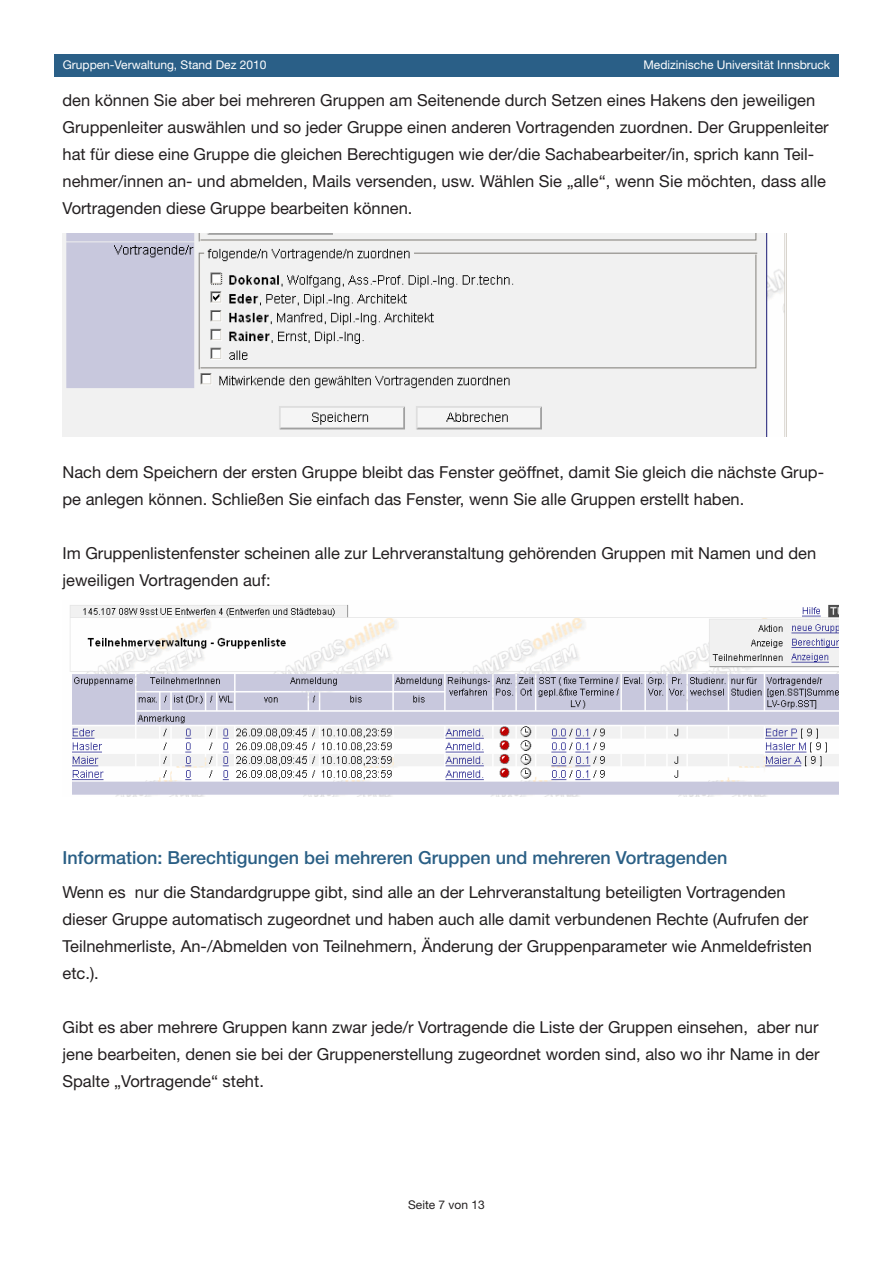
<style>
.page{position:relative;width:893px;height:1263px;background:#fff}
.page>*{position:absolute;margin:0;border:0;box-sizing:border-box;transform-origin:0 0}
.Überschrift{font:500 18px "Helvetica Neue LT Std";color:#2a5f85}
.Text{font:16.5px/27px "Helvetica Neue LT Std";color:#231f20}
.t1{font:12px "Helvetica Neue LT Std";color:#fff}
.t2{font:12px "Helvetica Neue LT Std";color:#231f20}
</style>
<div class="page">
<div style="left:54px;top:54px;width:785px;height:22px;background:#2a5f87"></div>
<img style="left:63px;top:233px;width:724px;height:203px">
<img style="left:70px;top:604px;width:769px;height:193px">
<p class="t1" style="left:63px;top:58px;width:205px">Gruppen-Verwaltung, Stand Dez 2010</p>
<p class="t1" style="left:643px;top:58px;width:188px">Medizinische Universität Innsbruck</p>
<p class="Text" style="left:63px;top:87px;width:768px">den können Sie aber bei mehreren Gruppen am Seitenende durch Setzen eines Hakens den jeweiligen Gruppenleiter auswählen und so jeder Gruppe einen anderen Vortragenden zuordnen. Der Gruppenleiter hat für diese eine Gruppe die gleichen Berechtigugen wie der/die Sachabearbeiter/in, sprich kann Teil&shy;nehmer/innen an- und abmelden, Mails versenden, usw. Wählen Sie „alle“, wenn Sie möchten, dass alle Vortragenden diese Gruppe bearbeiten können.</p>
<p class="Text" style="left:63px;top:458px;width:763px">Nach dem Speichern der ersten Gruppe bleibt das Fenster geöffnet, damit Sie gleich die nächste Grup&shy;pe anlegen können. Schließen Sie einfach das Fenster, wenn Sie alle Gruppen erstellt haben.</p>
<p class="Text" style="left:63px;top:539px;width:755px">Im Gruppenlistenfenster scheinen alle zur Lehrveranstaltung gehörenden Gruppen mit Namen und den jeweiligen Vortragenden auf:</p>
<p class="Überschrift" style="left:63px;top:847px;width:666px">Information: Berechtigungen bei mehreren Gruppen und mehreren Vortragenden</p>
<p class="Text" style="left:63px;top:879px;width:751px">Wenn es nur die Standardgruppe gibt, sind alle an der Lehrveranstaltung beteiligten Vortragenden dieser Gruppe automatisch zugeordnet und haben auch alle damit verbundenen Rechte (Aufrufen der Teilnehmerliste, An-/Abmelden von Teilnehmern, Änderung der Gruppenparameter wie Anmeldefristen etc.).</p>
<p class="Text" style="left:63px;top:1014px;width:758px;text-align:justify">Gibt es aber mehrere Gruppen kann zwar jede/r Vortragende die Liste der Gruppen einsehen, aber nur jene bearbeiten, denen sie bei der Gruppenerstellung zugeordnet worden sind, also wo ihr Name in der Spalte „Vortragende“ steht.</p>
<p class="t2" style="left:408px;top:1197px;width:78px">Seite 7 von 13</p>
</div>
